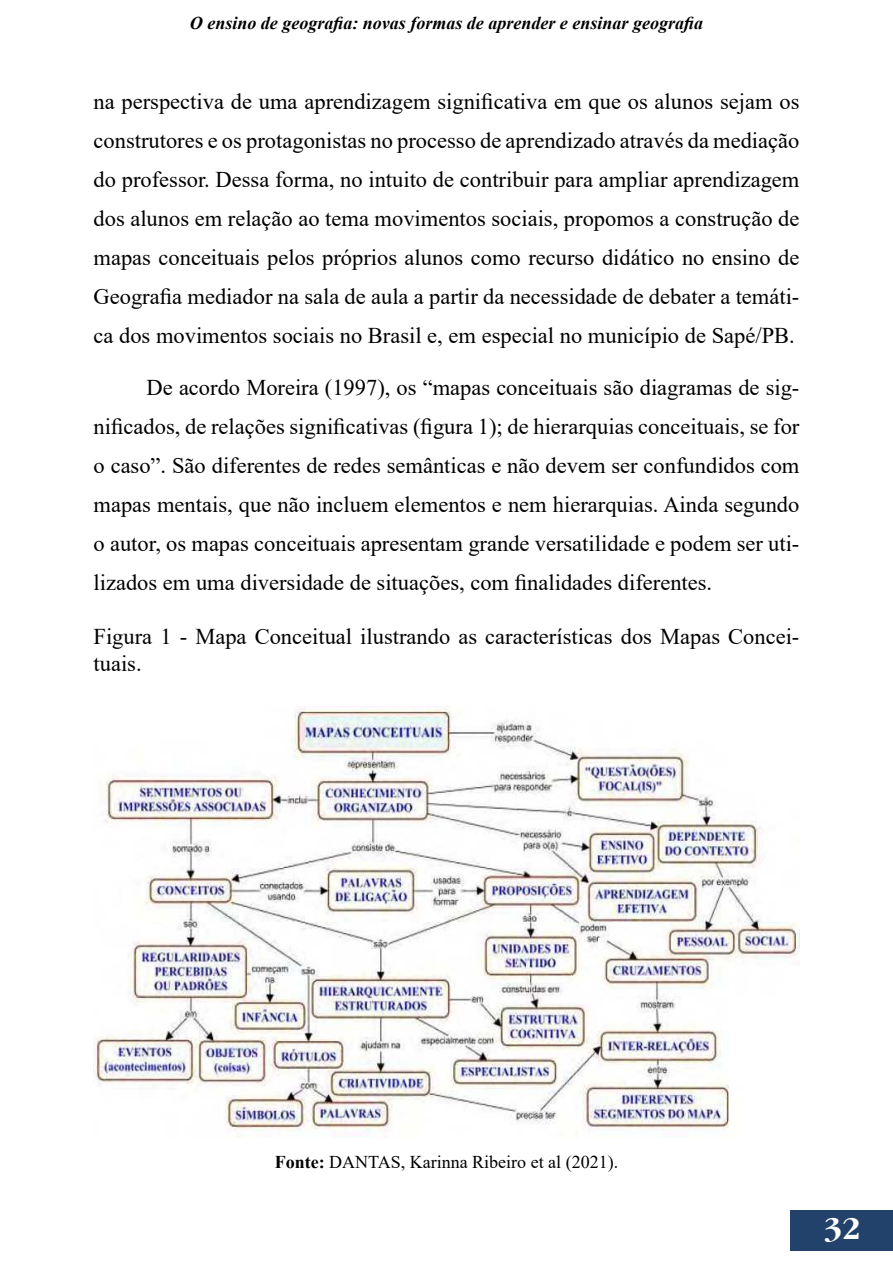
<style>
.page{position:relative;width:893px;height:1263px;background:#fff}
.page>*{position:absolute;margin:0;border:0;box-sizing:border-box;transform-origin:0 0}
.t1{font:900 33px "Garamond Black S Si";color:#fff}
.t2{font:22.5px/39px "Times New Roman";color:#000;text-align:justify}
.t3{font:italic 700 18px "Times New Roman";color:#000}
.t4{font:18px "Times New Roman";color:#000}
.s1{font-weight:700}
</style>
<div class="page">
<div style="left:791px;top:1210px;width:102px;height:40px;background:#23426b"></div>
<img style="left:94px;top:706px;width:705px;height:432px">
<p class="t3" style="left:190px;top:11px;width:515px">O ensino de geograia: novas formas de aprender e ensinar geograia</p>
<p class="t2" style="left:94px;top:81px;width:707px">na perspectiva de uma aprendizagem signiicativa em que os alunos sejam os construtores e os protagonistas no processo de aprendizado através da mediação do professor. Dessa forma, no intuito de contribuir para ampliar aprendizagem dos alunos em relação ao tema movimentos sociais, propomos a construção de mapas conceituais pelos próprios alunos como recurso didático no ensino de Geograia mediador na sala de aula a partir da necessidade de debater a temáti&shy;ca dos movimentos sociais no Brasil e, em especial no município de Sapé/PB.</p>
<p class="t2" style="left:94px;top:367px;width:707px;text-indent:53px">De acordo Moreira (1997), os “mapas conceituais são diagramas de sig&shy;niicados, de relações signiicativas (igura 1); de hierarquias conceituais, se for o caso”. São diferentes de redes semânticas e não devem ser confundidos com mapas mentais, que não incluem elementos e nem hierarquias. Ainda segundo o autor, os mapas conceituais apresentam grande versatilidade e podem ser uti&shy;lizados em uma diversidade de situações, com inalidades diferentes.</p>
<p class="t2" style="left:94px;top:625px;width:707px;line-height:27px">Figura 1 - Mapa Conceitual ilustrando as características dos Mapas Concei&shy;tuais.</p>
<p class="t4" style="left:275px;top:1149px;width:345px"><span class="s1">Fonte:</span> DANTAS, Karinna Ribeiro et al (2021).</p>
<h1 class="t1" style="left:823px;top:1218px;width:38px">32</h1>
</div>
